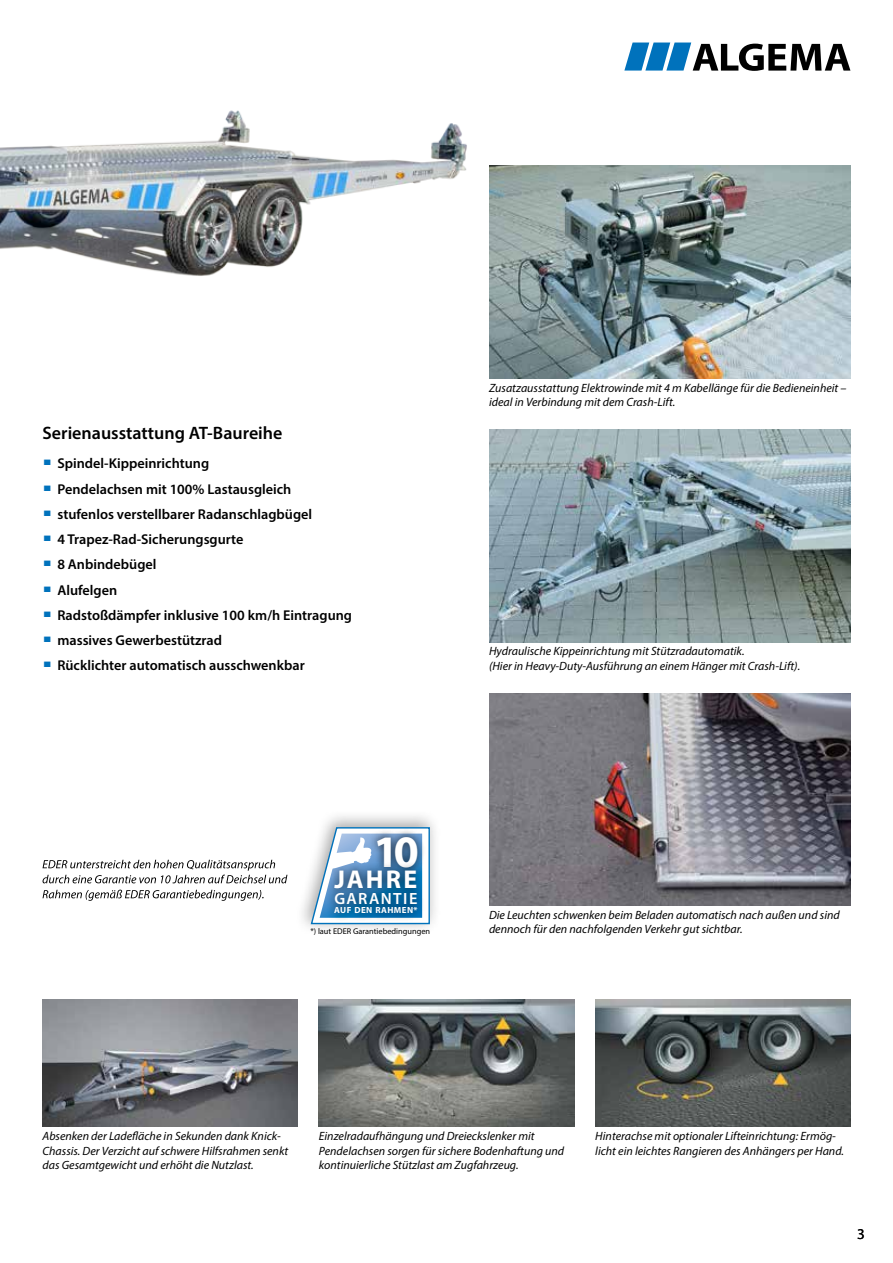
<style>
.page{position:relative;width:893px;height:1263px;background:#fff}
.page>*{position:absolute;margin:0;border:0;box-sizing:border-box;transform-origin:0 0}
.t1{font:700 45.15px "Myriad Pro";color:#fff}
.t2{font:700 25.8px "Myriad Pro";letter-spacing:.085em;color:#fff}
.t3{font:600 18px "Myriad Pro";color:#000}
.t4{font:600 16.35px "Myriad Pro";letter-spacing:.085em;color:#fff}
.t5{font:15px "Myriad Pro";color:#000}
.t6{font:600 14.25px/25.2px "Myriad Pro";color:#000}
.t7{font:italic 12px/14.4px "Myriad Pro";color:#000}
.t8{font:700 8.85px "Myriad Pro";letter-spacing:.045em;color:#fff}
.t9{font:8.4px "Myriad Pro";color:#000}
</style>
<div class="page">
<svg style="left:624px;top:43px;width:226px;height:28px"></svg>
<img style="left:0;top:110px;width:505px;height:269px">
<img style="left:43px;top:999px;width:255px;height:128px">
<img style="left:319px;top:999px;width:255px;height:128px">
<img style="left:595px;top:999px;width:255px;height:128px">
<img style="left:489px;top:166px;width:361px;height:212px">
<img style="left:489px;top:429px;width:361px;height:213px">
<img style="left:489px;top:693px;width:361px;height:213px">
<svg style="left:43px;top:890px;width:221px;height:11px"></svg>
<svg style="left:43px;top:860px;width:244px;height:23px"></svg>
<div style="left:295px;top:810px;width:146px;height:125px;background:#000;opacity:.34"></div>
<svg style="left:310px;top:826px;width:121px;height:99px"></svg>
<h3 class="t3" style="left:43px;top:421px;width:241px">Serienausstattung AT-Baureihe</h3>
<p class="t6" style="left:43px;top:450px;width:311px"><sup>.</sup> Spindel-Kippeinrichtung<br><sup>.</sup> Pendelachsen mit 100% Lastausgleich<br><sup>.</sup> stufenlos verstellbarer Radanschlagbügel<br><sup>.</sup> 4 Trapez-Rad-Sicherungsgurte<br><sup>.</sup> 8 Anbindebügel<br><sup>.</sup> Alufelgen<br><sup>.</sup> Radstoßdämpfer inklusive 100 km/h Eintragung <sup>.</sup> massives Gewerbestützrad<br><sup>.</sup> Rücklichter automatisch ausschwenkbar</p>
<h1 class="t1" style="left:373px;top:822px;width:47px">10</h1>
<h2 class="t2" style="left:334px;top:862px;width:84px">JAHRE</h2>
<h3 class="t4" style="left:334px;top:888px;width:85px">GARANTIE</h3>
<p class="t8" style="left:334px;top:904px;width:85px">AUF DEN RAHMEN*</p>
<p class="t7" style="left:489px;top:380px;width:359px">Zusatzausstattung Elektrowinde mit 4 m Kabellänge für die Bedieneinheit – ideal in Verbindung mit dem Crash-Lift.</p>
<p class="t7" style="left:489px;top:644px;width:313px">Hydraulische Kippeinrichtung mit Stützradautomatik.<br>(Hier in Heavy-Duty-Ausführung an einem Hänger mit Crash-Lift).</p>
<p class="t7" style="left:489px;top:908px;width:352px">Die Leuchten schwenken beim Beladen automatisch nach außen und sind</p>
<p class="t9" style="left:310px;top:926px;width:121px">*) laut EDER Garantiebedingungen</p>
<p class="t7" style="left:489px;top:922px;width:255px">dennoch für den nachfolgenden Verkehr gut sichtbar.</p>
<p class="t7" style="left:43px;top:1129px;width:247px">Absenken der Ladefläche in Sekunden dank Knick-<br>Chassis. Der Verzicht auf schwere Hilfsrahmen senkt das Gesamtgewicht und erhöht die Nutzlast.</p>
<p class="t7" style="left:319px;top:1129px;width:247px">Einzelradaufhängung und Dreieckslenker mit<br>Pendelachsen sorgen für sichere Bodenhaftung und kontinuierliche Stützlast am Zugfahrzeug.</p>
<p class="t7" style="left:595px;top:1129px;width:250px">Hinterachse mit optionaler Lifteinrichtung: Ermög&shy;licht ein leichtes Rangieren des Anhängers per Hand.</p>
<p class="t5" style="left:857px;top:1224px;width:9px">3</p>
</div>
